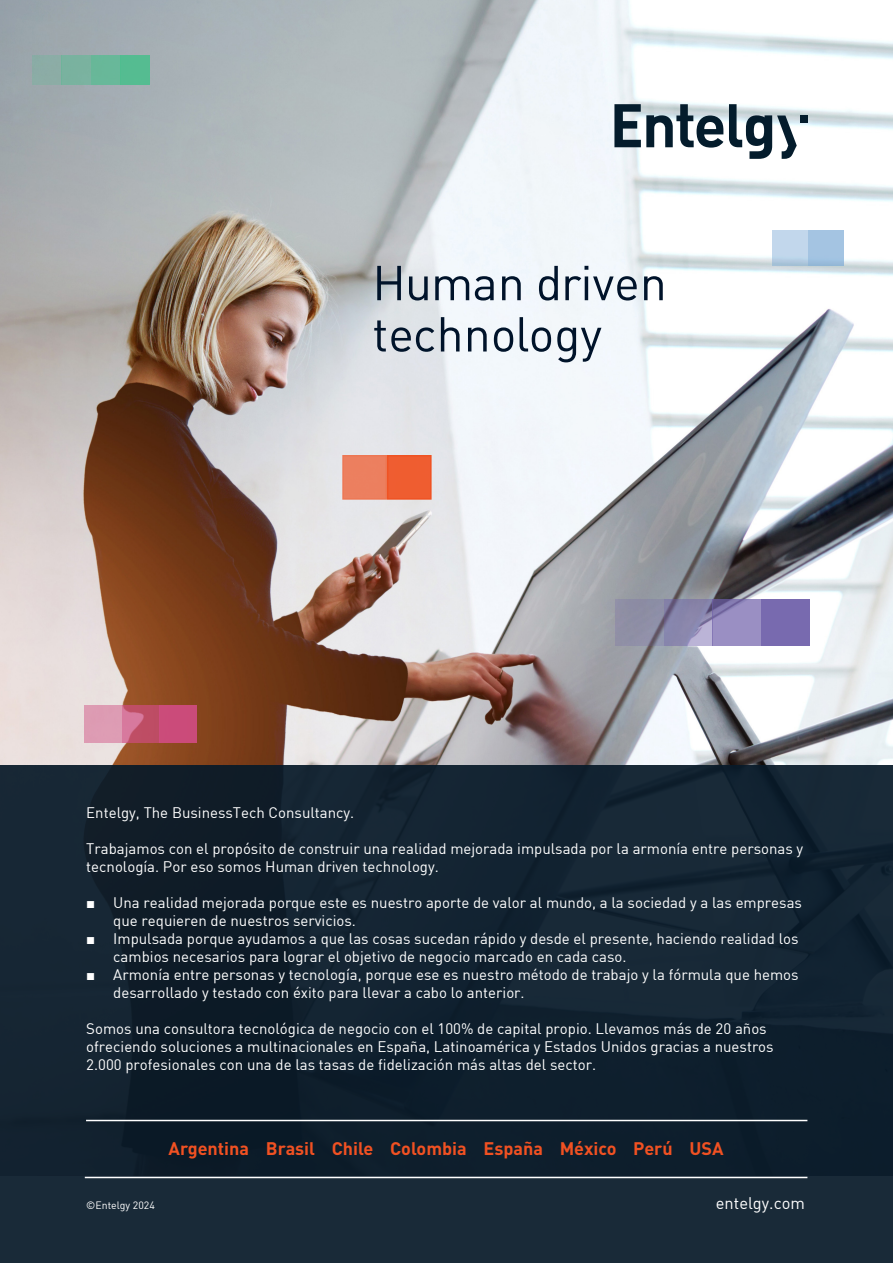
<style>
.page{position:relative;width:893px;height:1263px;background:#fff}
.page>*{position:absolute;margin:0;border:0;box-sizing:border-box;transform-origin:0 0}
.Sub_Headline_white{font:700 18px "DIN";color:#f15122}
.Hilite_Italic_Text{font:16.5px "DIN";color:#fff}
.Sub_Headline_white-2{font:15px/18px "DIN";color:#fff}
.Hilite_Italic_Text-2{font:10.5px "DIN";color:#fff}
.s1{font-family:"Arial"}
</style>
<div class="page">
<img style="left:0;top:0;width:893px;height:765px">
<svg style="left:729px;top:104px;width:68px;height:55px"></svg>
<div style="left:800px;top:115px;width:8px;height:8px;background:#041c2c"></div>
<svg style="left:614px;top:104px;width:109px;height:44px"></svg>
<div style="left:0;top:765px;width:893px;height:413px;background:#11212f"></div>
<svg style="left:377px;top:266px;width:24px;height:34px"></svg>
<svg style="left:409px;top:276px;width:19px;height:24px"></svg>
<svg style="left:435px;top:276px;width:34px;height:24px"></svg>
<svg style="left:475px;top:276px;width:19px;height:24px"></svg>
<svg style="left:502px;top:276px;width:19px;height:24px"></svg>
<svg style="left:539px;top:266px;width:19px;height:34px"></svg>
<svg style="left:565px;top:276px;width:16px;height:24px"></svg>
<svg style="left:584px;top:266px;width:4px;height:4px"></svg>
<hr style="left:585px;top:276px;width:3px;height:24px;background:#00132a">
<svg style="left:593px;top:276px;width:44px;height:24px"></svg>
<svg style="left:644px;top:276px;width:19px;height:24px"></svg>
<svg style="left:374px;top:320px;width:60px;height:32px;background:#a4acb5"></svg>
<svg style="left:441px;top:317px;width:19px;height:34px"></svg>
<svg style="left:468px;top:327px;width:19px;height:24px"></svg>
<svg style="left:494px;top:327px;width:19px;height:25px"></svg>
<svg style="left:520px;top:317px;width:31px;height:35px"></svg>
<svg style="left:557px;top:327px;width:44px;height:35px"></svg>
<div style="left:159px;top:706px;width:38px;height:37px;background:#cb4b7a"></div>
<svg style="left:122px;top:706px;width:37px;height:37px"></svg>
<div style="left:85px;top:706px;width:37px;height:37px;background:#dd9cb3"></div>
<div style="left:808px;top:230px;width:35px;height:36px;background:#a4c4e2"></div>
<svg style="left:772px;top:230px;width:35px;height:36px"></svg>
<div style="left:388px;top:456px;width:43px;height:43px;background:#ef5d30"></div>
<div style="left:387px;top:455px;width:45px;height:45px;border:2px solid #f05323"></div>
<div style="left:343px;top:456px;width:43px;height:43px;background:#ec7f5f"></div>
<div style="left:342px;top:455px;width:45px;height:45px;border:2px solid #f05323"></div>
<div style="left:0;top:1178px;width:893px;height:85px;background:#192a38"></div>
<hr style="left:86px;top:1120px;width:721px;height:1px;background:#fff">
<hr style="left:85px;top:1177px;width:722px;height:1px;background:#fff">
<div style="left:121px;top:55px;width:29px;height:30px;background:#4fbe8f"></div>
<div style="left:91px;top:55px;width:30px;height:30px;background:#68b899"></div>
<div style="left:61px;top:55px;width:30px;height:30px;background:#79b29f"></div>
<div style="left:32px;top:55px;width:29px;height:30px;background:#8caca6"></div>
<div style="left:761px;top:600px;width:48px;height:46px;background:#786aaf"></div>
<svg style="left:712px;top:600px;width:49px;height:46px;background:#9489bd"></svg>
<svg style="left:664px;top:600px;width:48px;height:46px;background:#8e89af"></svg>
<svg style="left:616px;top:600px;width:48px;height:46px;background:#8b8ba2"></svg>
<p class="Sub_Headline_white-2" style="left:86px;top:804px;width:269px">Entelgy, The BusinessTech Consultancy.</p>
<p class="Sub_Headline_white-2" style="left:86px;top:840px;width:718px">Trabajamos con el propósito de construir una realidad mejorada impulsada por la armonía entre personas y tecnología. Por eso somos Human driven technology.</p>
<p class="Sub_Headline_white-2" style="left:113px;top:894px;width:690px;text-indent:-27px"><span class="s1">■</span> Una realidad mejorada porque este es nuestro aporte de valor al mundo, a la sociedad y a las empresas que requieren de nuestros servicios.</p>
<p class="Sub_Headline_white-2" style="left:113px;top:930px;width:687px;text-indent:-27px"><span class="s1">■</span> Impulsada porque ayudamos a que las cosas sucedan rápido y desde el presente, haciendo realidad los cambios necesarios para lograr el objetivo de negocio marcado en cada caso.</p>
<p class="Sub_Headline_white-2" style="left:113px;top:966px;width:687px;text-indent:-27px"><span class="s1">■</span> Armonía entre personas y tecnología, porque ese es nuestro método de trabajo y la fórmula que hemos desarrollado y testado con éxito para llevar a cabo lo anterior.</p>
<p class="Sub_Headline_white-2" style="left:86px;top:1020px;width:689px">Somos una consultora tecnológica de negocio con el 100% de capital propio. Llevamos más de 20 años ofreciendo soluciones a multinacionales en España, Latinoamérica y Estados Unidos gracias a nuestros<br>2.000 profesionales con una de las tasas de fidelización más altas del sector.</p>
<p class="Sub_Headline_white" style="left:169px;top:1137px;width:556px">Argentina Brasil Chile Colombia España México Perú USA</p>
<p class="Hilite_Italic_Text-2" style="left:86px;top:1198px;width:70px">©Entelgy 2024</p>
<p class="Hilite_Italic_Text" style="left:716px;top:1192px;width:91px">entelgy.com</p>
</div>
